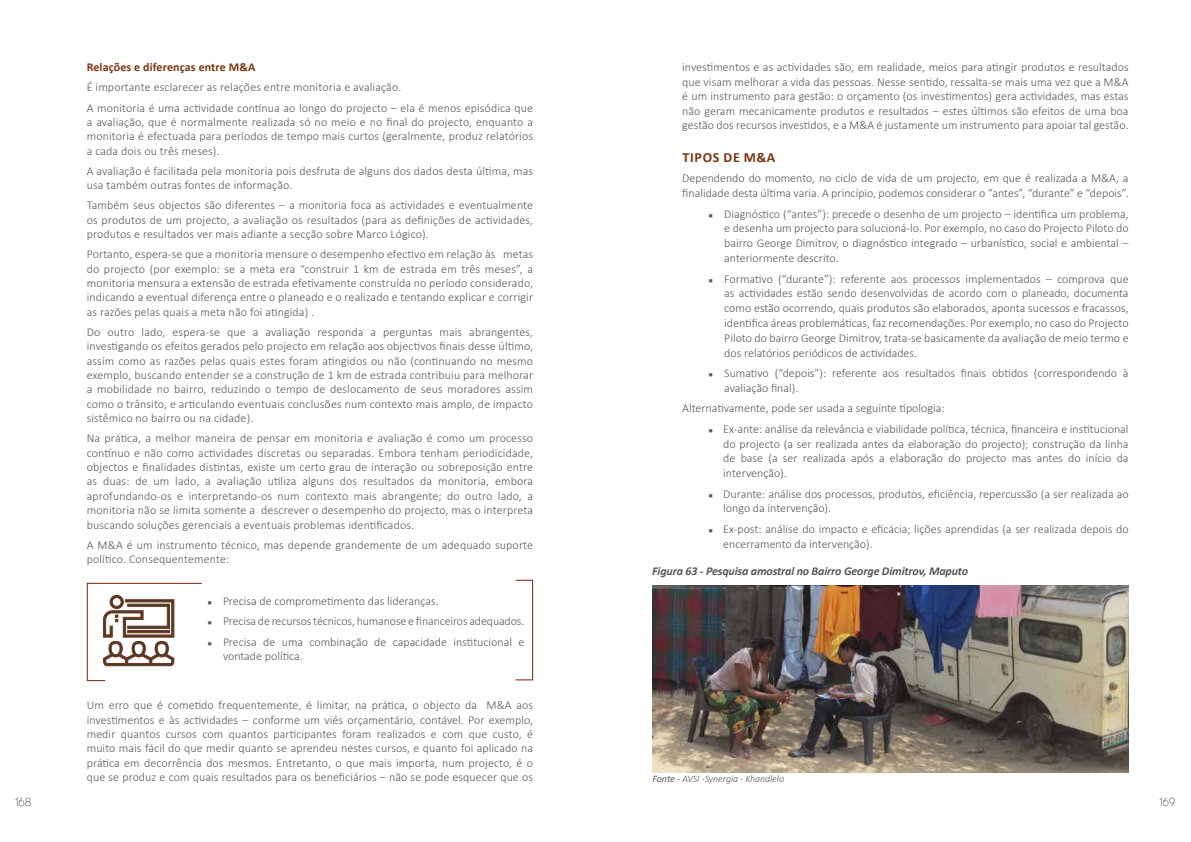
<style>
.page{position:relative;width:1191px;height:842px;background:#fff}
.page>*{position:absolute;margin:0;border:0;box-sizing:border-box;transform-origin:0 0}
.t1{font:700 14px "Calibri";letter-spacing:.05em;color:#793511}
.t2{font:300 12px/14.4px "Calibri";color:#575756;text-align:justify}
.t3{font:italic 700 12px "Calibri";letter-spacing:-.015em;color:#575756}
.t4{font:700 12px "Calibri";letter-spacing:.01em;color:#793511}
.t5{font:12px "Paneuropa Neue";color:#575756}
.t6{font:italic 300 10px "Calibri";letter-spacing:-.01em;color:#575756}
.s1{font-weight:400}
</style>
<div class="page">
<div style="left:515px;top:580px;width:18px;height:100px;border:1px solid #7f1c11"></div>
<img style="left:652px;top:586px;width:476px;height:186px">
<svg style="left:86px;top:582px;width:116px;height:100px"></svg>
<p class="t4" style="left:87px;top:59px;width:170px">Relações e diferenças entre M&amp;A</p>
<p class="t2" style="left:87px;top:77px;width:448px;line-height:20.1px">É importante esclarecer as relações entre monitoria e avaliação.<br>A monitoria é uma actividade contínua ao longo do projecto – ela é menos episódica que</p>
<p class="t2" style="left:87px;top:115px;width:448px">a avaliação, que é normalmente realizada só no meio e no final do projecto, enquanto a monitoria é efectuada para períodos de tempo mais curtos (geralmente, produz relatórios a cada dois ou três meses).</p>
<p class="t2" style="left:87px;top:163px;width:448px">A avaliação é facilitada pela monitoria pois desfruta de alguns dos dados desta última, mas usa também outras fontes de informação.</p>
<p class="t2" style="left:87px;top:198px;width:448px">Também seus objectos são diferentes – a monitoria foca as actividades e eventualmente os produtos de um projecto, a avaliação os resultados (para as definições de actividades, produtos e resultados ver mais adiante a secção sobre Marco Lógico).</p>
<p class="t2" style="left:87px;top:247px;width:448px">Portanto, espera-se que a monitoria mensure o desempenho efectivo em relação às metas do projecto (por exemplo: se a meta era “construir 1 km de estrada em três meses”, a monitoria mensura a extensão de estrada efetivamente construída no período considerado, indicando a eventual diferença entre o planeado e o realizado e tentando explicar e corrigir as razões pelas quais a meta não foi atingida) .</p>
<p class="t2" style="left:87px;top:324px;width:448px">Do outro lado, espera-se que a avaliação responda a perguntas mais abrangentes, investigando os efeitos gerados pelo projecto em relação aos objectivos finais desse último, assim como as razões pelas quais estes foram atingidos ou não (continuando no mesmo exemplo, buscando entender se a construção de 1 km de estrada contribuiu para melhorar a mobilidade no bairro, reduzindo o tempo de deslocamento de seus moradores assim como o trânsito, e articulando eventuais conclusões num contexto mais amplo, de impacto sistêmico no bairro ou na cidade).</p>
<p class="t2" style="left:87px;top:431px;width:448px">Na prática, a melhor maneira de pensar em monitoria e avaliação é como um processo contínuo e não como actividades discretas ou separadas. Embora tenham periodicidade, objectos e finalidades distintas, existe um certo grau de interação ou sobreposição entre as duas: de um lado, a avaliação utiliza alguns dos resultados da monitoria, embora aprofundando-os e interpretando-os num contexto mais abrangente; do outro lado, a monitoria não se limita somente a descrever o desempenho do projecto, mas o interpreta buscando soluções gerenciais a eventuais problemas identificados.</p>
<p class="t2" style="left:87px;top:537px;width:448px">A M&amp;A é um instrumento técnico, mas depende grandemente de um adequado suporte político. Consequentemente:</p>
<p class="t2" style="left:223px;top:590px;width:303px;line-height:20.5px;text-align:left">Precisa de comprometimento das lideranças.<br>Precisa de recursos técnicos, humanose e financeiros adequados.<br>Precisa de uma combinação de capacidade institucional e</p>
<p class="t2" style="left:223px;top:649px;width:81px">vontade política.</p>
<p class="t2" style="left:87px;top:698px;width:448px">Um erro que é cometido frequentemente, é limitar, na prática, o objecto da M&amp;A aos investimentos e às actividades – conforme um viés orçamentário, contável. Por exemplo, medir quantos cursos com quantos participantes foram realizados e com que custo, é muito mais fácil do que medir quanto se aprendeu nestes cursos, e quanto foi aplicado na prática em decorrência dos mesmos. Entretanto, o que mais importa, num projecto, é o que se produz e com quais resultados para os beneficiários – não se pode esquecer que os</p>
<p class="t2" style="left:682px;top:60px;width:448px">investimentos e as actividades são, em realidade, meios para atingir produtos e resultados que visam melhorar a vida das pessoas. Nesse sentido, ressalta-se mais uma vez que a M&amp;A é um instrumento para gestão: o orçamento (os investimentos) gera actividades, mas estas não geram mecanicamente produtos e resultados – estes últimos são efeitos de uma boa gestão dos recursos investidos, e a M&amp;A é justamente um instrumento para apoiar tal gestão.</p>
<p class="t1" style="left:682px;top:147px;width:94px">TIPOS DE M&amp;A</p>
<p class="t2" style="left:682px;top:171px;width:448px;line-height:14.8px">Dependendo do momento, no ciclo de vida de um projecto, em que é realizada a M&amp;A, a finalidade desta última varia. A princípio, podemos considerar o “antes”, “durante” e “depois”.</p>
<p class="t2" style="left:724px;top:206px;width:406px;line-height:14.8px">Diagnóstico (“antes”): precede o desenho de um projecto – identifica um problema, e desenha um projecto para solucioná-lo. Por exemplo, no caso do Projecto Piloto do bairro George Dimitrov, o diagnóstico integrado – urbanístico, social e ambiental – anteriormente descrito.</p>
<p class="t2" style="left:724px;top:271px;width:406px;line-height:14.8px">Formativo (“durante”): referente aos processos implementados – comprova que as actividades estão sendo desenvolvidas de acordo com o planeado, documenta como estão ocorrendo, quais produtos são elaborados, aponta sucessos e fracassos, identifica áreas problemáticas, faz recomendações. Por exemplo, no caso do Projecto Piloto do bairro George Dimitrov, trata-se basicamente da avaliação de meio termo e dos relatórios periódicos de actividades.</p>
<p class="t2" style="left:724px;top:366px;width:406px;line-height:14.8px">Sumativo (“depois”): referente aos resultados finais obtidos (correspondendo à avaliação final).</p>
<p class="t2" style="left:723px;top:398px;width:407px;line-height:20.5px;text-indent:-41px">Alternativamente, pode ser usada a seguinte tipologia:<br>Ex-ante: análise da relevância e viabilidade política, técnica, financeira e institucional</p>
<p class="t2" style="left:723px;top:436px;width:407px;line-height:14.8px">do projecto (a ser realizada antes da elaboração do projecto); construção da linha de base (a ser realizada após a elaboração do projecto mas antes do início da intervenção).</p>
<p class="t2" style="left:723px;top:486px;width:407px;line-height:14.8px">Durante: análise dos processos, produtos, eficiência, repercussão (a ser realizada ao longo da intervenção).</p>
<p class="t2" style="left:723px;top:521px;width:407px;line-height:14.8px">Ex-post: análise do impacto e eficácia; lições aprendidas (a ser realizada depois do encerramento da intervenção).</p>
<p class="t3" style="left:652px;top:563px;width:317px">Figura 63 - Pesquisa amostral no Bairro George Dimitrov, Maputo</p>
<p class="t6" style="left:652px;top:773px;width:133px"><span class="s1">Fonte -</span> AVSI -Synergia - Khandlelo</p>
<p class="t5" style="left:16px;top:794px;width:17px">168</p>
<p class="t5" style="left:1160px;top:794px;width:17px">169</p>
</div>
